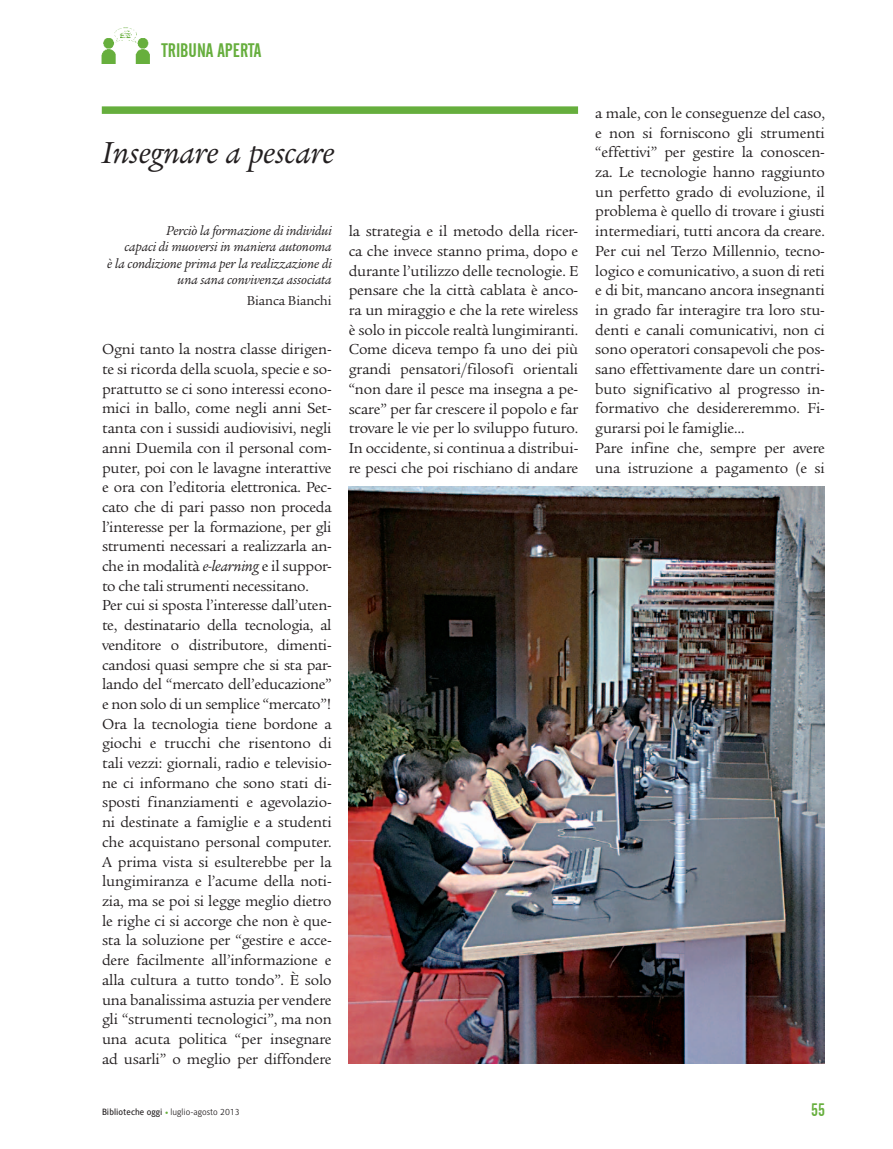
<style>
.page{position:relative;width:893px;height:1149px;background:#fff}
.page>*{position:absolute;margin:0;border:0;box-sizing:border-box;transform-origin:0 0}
.t1{font:italic 33px "Legacy Ser ITC";letter-spacing:-.01em;color:#231f20}
.t2{font:19.5px "Alternate Gothic No 2 BT";color:#66ae3d}
.t3{font:18px "Alternate Gothic No 2 BT";color:#66ae3d}
.t4{font:15.75px/19.6px "Legacy Ser ITC";letter-spacing:-.01em;color:#231f20}
.t5{font:italic 13.95px/16.5px "Legacy Ser ITC";letter-spacing:-.01em;color:#231f20;text-align:right}
.t6{font:13.95px "Legacy Ser ITC";letter-spacing:-.01em;color:#231f20}
.t7{font:300 9px "Alber";color:#231f20}
.s1{font-style:italic}
.s2{font-weight:400}
.s3{font-weight:700;font-style:italic;color:#66ae3d}
</style>
<div class="page">
<div style="left:102px;top:106px;width:476px;height:8px;background:#66ae3d"></div>
<img style="left:102px;top:27px;width:48px;height:36px">
<img style="left:349px;top:486px;width:476px;height:577px">
<p class="t2" style="left:162px;top:40px;width:101px">TRIBUNA APERTA</p>
<h1 class="t1" style="left:102px;top:134px;width:234px">Insegnare a pescare</h1>
<p class="t5" style="left:107px;top:222px;width:226px">Perciò la formazione di individui<br>capaci di muoversi in maniera autonoma<br>è la condizione prima per la realizzazione di una sana convivenza associata</p>
<p class="t6" style="left:247px;top:293px;width:86px">Bianca Bianchi</p>
<p class="t4" style="left:102px;top:339px;width:231px">Ogni tanto la nostra classe dirigen&shy;te si ricorda della scuola, specie e so&shy;prattutto se ci sono interessi econo&shy;mici in ballo, come negli anni Set&shy;tanta con i sussidi audiovisivi, negli anni Duemila con il personal com&shy;puter, poi con le lavagne interattive e ora con l’editoria elettronica. Pec&shy;cato che di pari passo non proceda l’interesse per la formazione, per gli strumenti necessari a realizzarla an&shy;che in modalità <span class="s1">e-learning</span> e il suppor&shy;to che tali strumenti necessitano.<br>Per cui si sposta l’interesse dall’uten&shy;te, destinatario della tecnologia, al venditore o distributore, dimenti&shy;candosi quasi sempre che si sta par&shy;lando del “mercato dell’educazione” e non solo di un semplice “mercato”!<br>Ora la tecnologia tiene bordone a giochi e trucchi che risentono di tali vezzi: giornali, radio e televisio&shy;ne ci informano che sono stati di&shy;sposti finanziamenti e agevolazio&shy;ni destinate a famiglie e a studenti che acquistano personal computer.<br>A prima vista si esulterebbe per la lungimiranza e l’acume della noti&shy;zia, ma se poi si legge meglio dietro le righe ci si accorge che non è que&shy;sta la soluzione per “gestire e acce&shy;dere facilmente all’informazione e alla cultura a tutto tondo”. È solo una banalissima astuzia per vendere gli “strumenti tecnologici”, ma non una acuta politica “per insegnare ad usarli” o meglio per diffondere</p>
<p class="t4" style="left:349px;top:221px;width:231px;text-align:justify">la strategia e il metodo della ricer&shy;ca che invece stanno prima, dopo e durante l’utilizzo delle tecnologie. E pensare che la città cablata è anco&shy;ra un miraggio e che la rete wireless è solo in piccole realtà lungimiranti.<br>Come diceva tempo fa uno dei più grandi pensatori/filosofi orientali “non dare il pesce ma insegna a pe&shy;scare” per far crescere il popolo e far trovare le vie per lo sviluppo futuro.<br>In occidente, si continua a distribui&shy;re pesci che poi rischiano di andare</p>
<p class="t4" style="left:595px;top:103px;width:231px">a male, con le conseguenze del caso, e non si forniscono gli strumenti “effettivi” per gestire la conoscen&shy;za. Le tecnologie hanno raggiunto un perfetto grado di evoluzione, il problema è quello di trovare i giusti intermediari, tutti ancora da creare.<br>Per cui nel Terzo Millennio, tecno&shy;logico e comunicativo, a suon di reti e di bit, mancano ancora insegnanti in grado far interagire tra loro stu&shy;denti e canali comunicativi, non ci sono operatori consapevoli che pos&shy;sano effettivamente dare un contri&shy;buto significativo al progresso in&shy;formativo che desidereremmo. Fi&shy;gurarsi poi le famiglie…<br>Pare infine che, sempre per avere una istruzione a pagamento (e si</p>
<p class="t7" style="left:102px;top:1106px;width:139px"><span class="s2">Biblioteche oggi</span> <span class="s3">•</span> luglio-agosto 2013</p>
<p class="t3" style="left:811px;top:1099px;width:15px">55</p>
</div>
